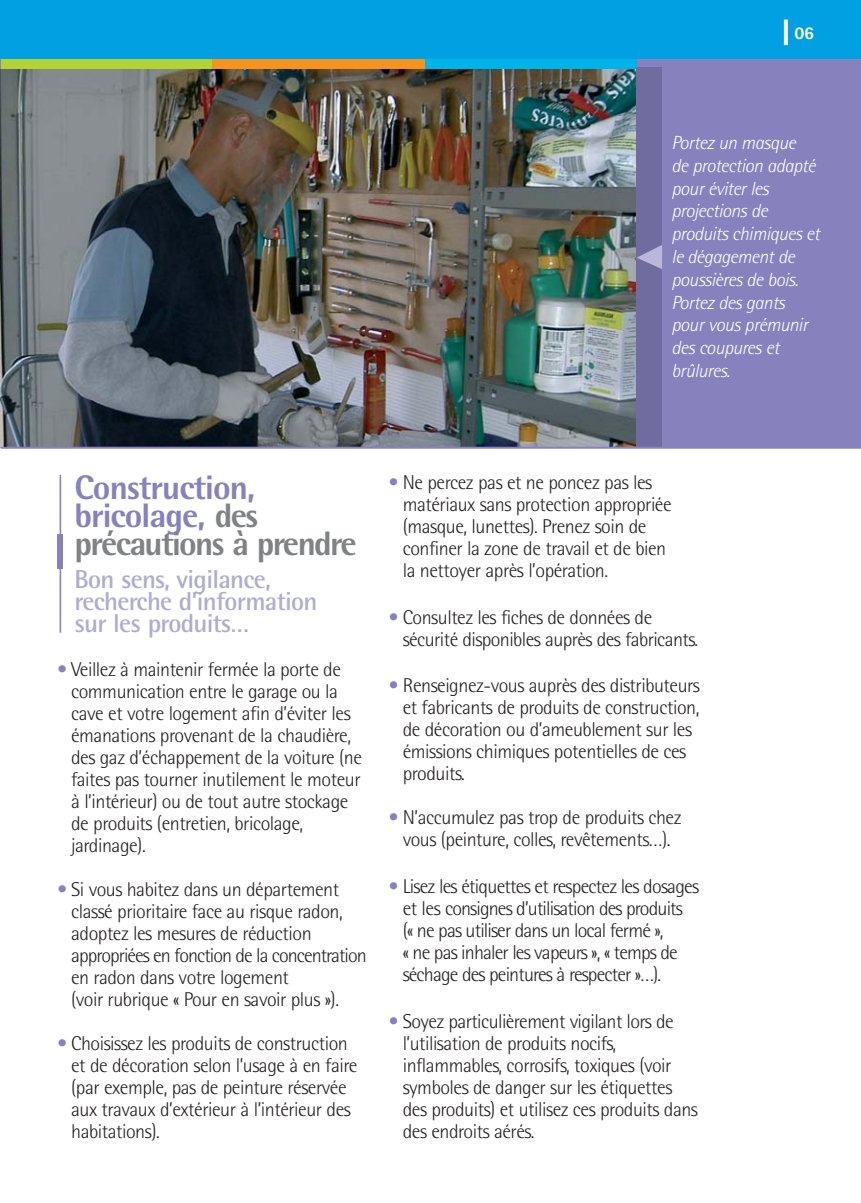
<style>
.page{position:relative;width:861px;height:1203px;background:#fff}
.page>*{position:absolute;margin:0;border:0;box-sizing:border-box;transform-origin:0 0}
.t1{font:800 34px/28px "Rotis Semi Sans";letter-spacing:-.03em;color:#8781bd}
.t2{font:700 26px/22px "Rotis Semi Sans";letter-spacing:-.025em;color:#afabd5}
.t3{font:300 20px/22px "Rotis Semi Sans";letter-spacing:-.025em;color:#231f20}
.t4{font:300 20px/22px "Rotis Semi Sans";letter-spacing:-.045em;color:#231f20}
.t5{font:italic 300 19px/22.8px "Rotis Semi Sans";letter-spacing:-.025em;color:#fff}
.t6{font:800 18px "Rotis Sans Serif";color:#fff}
.s1{color:#808284}
.s2{color:#8781bd}
</style>
<div class="page">
<img style="left:0;top:0;width:861px;height:633px">
<p class="t6" style="left:794px;top:26px;width:21px">06</p>
<p class="t5" style="left:672px;top:133px;width:150px">Portez un masque<br>de protection adapté pour éviter les projections de produits chimiques et le dégagement de poussières de bois.<br>Portez des gants pour vous prémunir des coupures et brûlures.</p>
<h1 class="t1" style="left:74px;top:477px;width:284px">Construction, bricolage, <span class="s1">des précautions à prendre</span></h1>
<h2 class="t2" style="left:74px;top:571px;width:245px">Bon sens, vigilance, recherche d’information sur les produits…</h2>
<p class="t3" style="left:71px;top:661px;width:292px;text-indent:-14px"><span class="s2">•</span> Veillez à maintenir fermée la porte de communication entre le garage ou la cave et votre logement afin d’éviter les émanations provenant de la chaudière, des gaz d’échappement de la voiture (ne faites pas tourner inutilement le moteur à l’intérieur) ou de tout autre stockage de produits (entretien, bricolage, jardinage).</p>
<p class="t3" style="left:71px;top:881px;width:297px;text-indent:-14px"><span class="s2">•</span> Si vous habitez dans un département classé prioritaire face au risque radon, adoptez les mesures de réduction appropriées en fonction de la concentration en radon dans votre logement<br>(voir rubrique « Pour en savoir plus »).</p>
<p class="t3" style="left:71px;top:1035px;width:288px;text-indent:-14px"><span class="s2">•</span> Choisissez les produits de construction et de décoration selon l’usage à en faire (par exemple, pas de peinture réservée aux travaux d’extérieur à l’intérieur des habitations).</p>
<p class="t3" style="left:403px;top:473px;width:271px;text-indent:-14px"><span class="s2">•</span> Ne percez pas et ne poncez pas les matériaux sans protection appropriée (masque, lunettes). Prenez soin de confiner la zone de travail et de bien la nettoyer après l’opération.</p>
<p class="t3" style="left:403px;top:608px;width:297px;text-indent:-14px"><span class="s2">•</span> Consultez les fiches de données de sécurité disponibles auprès des fabricants.</p>
<p class="t3" style="left:403px;top:677px;width:299px;text-indent:-14px"><span class="s2">•</span> Renseignez-vous auprès des distributeurs et fabricants de produits de construction, de décoration ou d’ameublement sur les émissions chimiques potentielles de ces produits.</p>
<p class="t3" style="left:389px;top:809px;width:294px;text-align:center"><span class="s2">•</span> N’accumulez pas trop de produits chez vous (peinture, colles, revêtements…).</p>
<p class="t4" style="left:403px;top:877px;width:298px;text-indent:-14px"><span class="s2">•</span> Lisez les étiquettes et respectez les dosages et les consignes d’utilisation des produits<br>(« ne pas utiliser dans un local fermé »,<br>« ne pas inhaler les vapeurs », « temps de séchage des peintures à respecter »…).</p>
<p class="t3" style="left:403px;top:1012px;width:297px;text-indent:-14px"><span class="s2">•</span> Soyez particulièrement vigilant lors de l’utilisation de produits nocifs, inflammables, corrosifs, toxiques (voir symboles de danger sur les étiquettes des produits) et utilisez ces produits dans des endroits aérés.</p>
</div>
